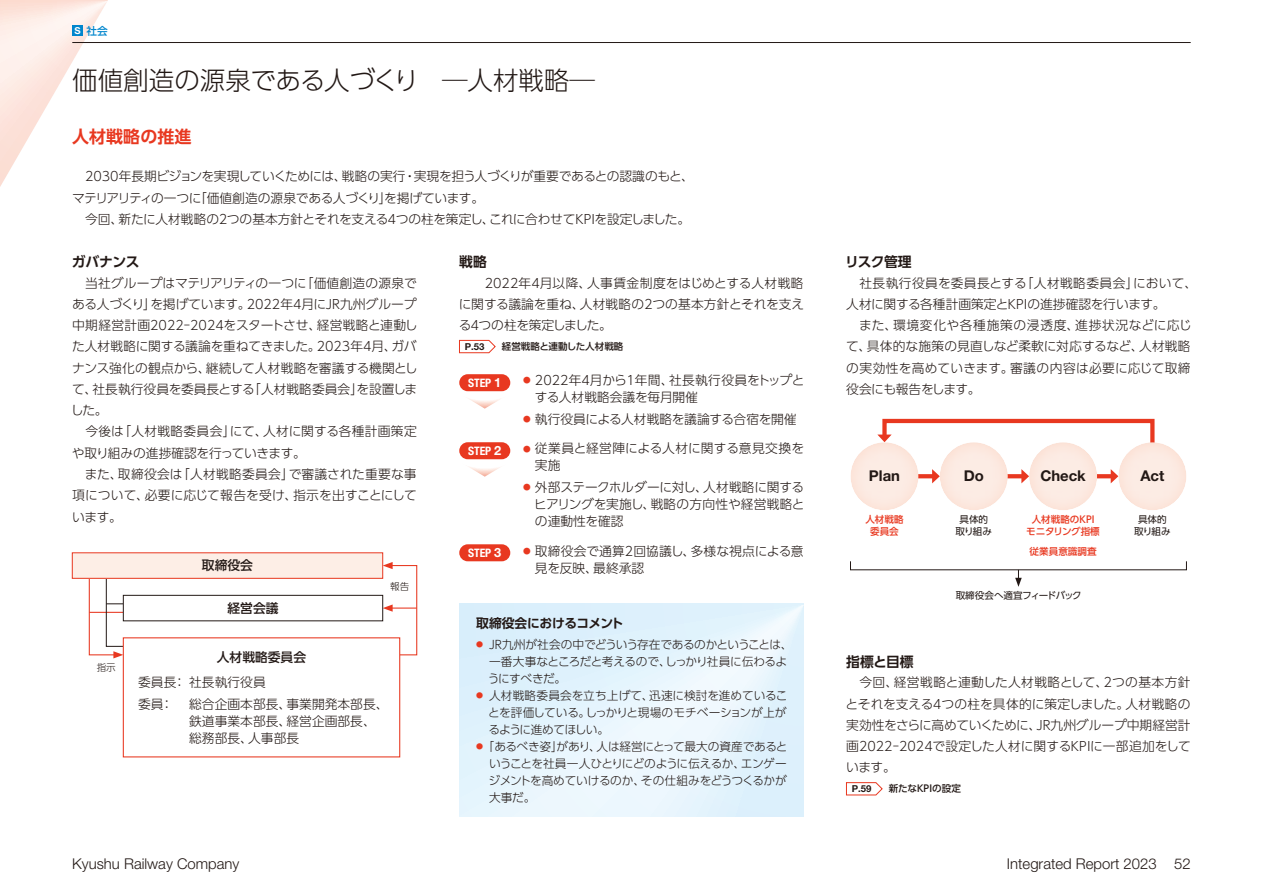
<style>
.page{position:relative;width:1263px;height:893px;background:#fff}
.page>*{position:absolute;margin:0;border:0;box-sizing:border-box;transform-origin:0 0}
.t1{font:300 25.5px "UD Shin Go Pro";color:#221815}
.t2{font:700 16.95px "UD Shin Go Pro De";color:#e83820}
.t3{font:300 14.85px "Helvetica Neue LT Std";color:#221815}
.t4{font:700 14.85px "Helvetica Neue LT Std";color:#221815}
.t5{font:700 13.8px "UD Shin Go Pro De";letter-spacing:-.035em;color:#221815}
.t6{font:300 12.75px/21.3px "UD Shin Go Pro";color:#221815}
.t7{font:300 12.75px/21.3px "UD Shin Go Pro";letter-spacing:-.03em;color:#221815}
.t8{font:300 12.75px "UD Shin Go Pro";letter-spacing:-.02em;color:#221815}
.t9{font:500 12.75px "UD Shin Go Pro";color:#221815}
.t10{font:700 12.75px "UD Shin Go Pro De";letter-spacing:-.02em;color:#221815}
.t11{font:300 11.7px/17px "UD Shin Go Pro";letter-spacing:-.035em;color:#221815;text-align:justify}
.t12{font:700 condensed 11.7px "Helvetica Neue LT Std";color:#fff}
.t13{font:500 10.65px "UD Shin Go Pro";color:#0086cd}
.t14{font:500 9.6px/11.7px "UD Shin Go Pro";color:#e83820;text-align:center}
.t15{font:500 9.6px "UD Shin Go Pro";color:#221815}
.t16{font:9.6px/11.7px "UD Shin Go Pro";color:#221815;text-align:center}
.t17{font:9.6px "UD Shin Go Pro";letter-spacing:-.045em;color:#221815}
.t18{font:700 9.6px "Helvetica Neue LT Std";color:#221815}
.t19{font:300 9.6px "UD Shin Go Pro";color:#221815}
.s1{font-family:"Helvetica Neue LT Std";font-weight:700;font-size:9.6px;color:#fff}
.s2{font-stretch:normal;font-size:12.75px}
</style>
<div class="page">
<svg style="left:0;top:0;width:108px;height:187px"></svg>
<hr style="left:72px;top:42px;width:1119px;height:1px;background:#221815">
<div style="left:72px;top:26px;width:11px;height:10px;background:#0086cd"></div>
<svg style="left:846px;top:782px;width:37px;height:13px"></svg>
<svg style="left:459px;top:340px;width:37px;height:13px"></svg>
<div style="left:459px;top:374px;width:51px;height:17px;background:#e83820;border-radius:9px"></div>
<svg style="left:469px;top:399px;width:31px;height:10px"></svg>
<div style="left:459px;top:442px;width:51px;height:17px;background:#e83820;border-radius:9px"></div>
<svg style="left:470px;top:467px;width:30px;height:10px"></svg>
<div style="left:459px;top:544px;width:51px;height:17px;background:#e83820;border-radius:9px"></div>
<svg style="left:383px;top:562px;width:35px;height:94px"></svg>
<svg style="left:88px;top:578px;width:36px;height:80px"></svg>
<div style="left:72px;top:553px;width:311px;height:25px;background:#fdeee6"></div>
<div style="left:123px;top:595px;width:260px;height:26px;border:1px solid #221815"></div>
<div style="left:123px;top:638px;width:277px;height:119px;background:#fff"></div>
<div style="left:123px;top:637px;width:277px;height:120px;border:1px solid #e83820"></div>
<svg style="left:459px;top:604px;width:345px;height:212px;background:#e4f3fc"></svg>
<svg style="left:882px;top:418px;width:273px;height:13px"></svg>
<div style="left:836px;top:431px;width:95px;height:80px;background:#fff;opacity:.5"></div>
<div style="left:925px;top:431px;width:96px;height:80px;background:#fff;opacity:.5"></div>
<div style="left:1014px;top:431px;width:96px;height:80px;background:#fff;opacity:.5"></div>
<div style="left:1103px;top:431px;width:96px;height:80px;background:#fff;opacity:.5"></div>
<svg style="left:1015px;top:570px;width:7px;height:17px"></svg>
<p class="t13" style="left:74px;top:22px;width:35px"><span class="s1">S</span> 社会</p>
<h1 class="t1" style="left:72px;top:60px;width:524px">価値創造の源泉である人づくり　─人材戦略─</h1>
<h2 class="t2" style="left:72px;top:122px;width:121px">人材戦略の推進</h2>
<p class="t7" style="left:72px;top:165px;width:623px">　2030年長期ビジョンを実現していくためには、戦略の実行・実現を担う人づくりが重要であるとの認識のもと、マテリアリティの一つに「価値創造の源泉である人づくり」を掲げています。<br>　今回、新たに人材戦略の２つの基本方針とそれを支える４つの柱を策定し、これに合わせてKPIを設定しました。</p>
<p class="t5" style="left:72px;top:251px;width:69px">ガバナンス</p>
<p class="t6" style="left:71px;top:272px;width:348px">　当社グループはマテリアリティの一つに「価値創造の源泉である人づくり」を掲げています。2022年4月にJR九州グループ中期経営計画2022-2024をスタートさせ、経営戦略と連動した人材戦略に関する議論を重ねてきました。2023年4月、ガバナンス強化の観点から、継続して人材戦略を審議する機関として、社長執行役員を委員長とする「人材戦略委員会」を設置しました。<br>　今後は「人材戦略委員会」にて、人材に関する各種計画策定や取り組みの進捗確認を行っていきます。<br>　また、取締役会は「人材戦略委員会」で審議された重要な事項について、必要に応じて報告を受け、指示を出すことにしています。</p>
<p class="t5" style="left:459px;top:251px;width:29px">戦略</p>
<p class="t6" style="left:459px;top:272px;width:347px;text-align:justify">　　2022年4月以降、人事賃金制度をはじめとする人材戦略に関する議論を重ね、人材戦略の２つの基本方針とそれを支える４つの柱を策定しました。</p>
<p class="t18" style="left:465px;top:340px;width:21px">P.53</p>
<p class="t15" style="left:502px;top:339px;width:123px">経営戦略と連動した人材戦略</p>
<p class="t12" style="left:468px;top:376px;width:35px">STEP <span class="s2">1</span></p>
<p class="t6" style="left:535px;top:372px;width:271px;line-height:17px;text-indent:-12px"><sup>●</sup> 2022年4月から1年間、社長執行役員をトップとする人材戦略会議を毎月開催</p>
<p class="t8" style="left:523px;top:409px;width:275px"><sup>●</sup> 執行役員による人材戦略を議論する合宿を開催</p>
<p class="t12" style="left:468px;top:444px;width:35px">STEP <span class="s2">2</span></p>
<p class="t6" style="left:535px;top:440px;width:271px;line-height:17px;text-indent:-12px"><sup>●</sup> 従業員と経営陣による人材に関する意見交換を実施</p>
<p class="t6" style="left:534px;top:478px;width:272px;line-height:17px;text-align:justify;text-indent:-11px"><sup>●</sup> 外部ステークホルダーに対し、人材戦略に関するヒアリングを実施し、戦略の方向性や経営戦略との連動性を確認</p>
<p class="t12" style="left:468px;top:546px;width:35px">STEP <span class="s2">3</span></p>
<p class="t6" style="left:535px;top:542px;width:270px;line-height:17px;text-indent:-12px"><sup>●</sup> 取締役会で通算2回協議し、多様な視点による意見を反映、最終承認</p>
<p class="t9" style="left:202px;top:555px;width:53px">取締役会</p>
<p class="t9" style="left:227px;top:598px;width:53px">経営会議</p>
<p class="t9" style="left:217px;top:647px;width:91px">人材戦略委員会</p>
<p class="t6" style="left:138px;top:671px;width:252px">委員長：社長執行役員<br>委員： 総合企画本部長、事業開発本部長、</p>
<p class="t6" style="left:189px;top:712px;width:188px;line-height:17px">鉄道事業本部長、経営企画部長、総務部長、人事部長</p>
<p class="t19" style="left:390px;top:579px;width:21px">報告</p>
<p class="t10" style="left:476px;top:613px;width:149px">取締役会におけるコメント</p>
<p class="t11" style="left:488px;top:635px;width:306px;text-align:left;text-indent:-12px"><sup>●</sup> JR九州が社会の中でどういう存在であるのかということは、一番大事なところだと考えるので、しっかり社員に伝わるようにすべきだ。</p>
<p class="t11" style="left:488px;top:686px;width:301px;text-indent:-12px"><sup>●</sup> 人材戦略委員会を立ち上げて、迅速に検討を進めていることを評価している。しっかりと現場のモチベーションが上がるように進めてほしい。</p>
<p class="t11" style="left:489px;top:737px;width:300px;text-indent:-12px"><sup>●</sup>「あるべき姿」があり、人は経営にとって最大の資産であるということを社員一人ひとりにどのように伝えるか、エンゲージメントを高めていけるのか、その仕組みをどうつくるかが大事だ。</p>
<p class="t19" style="left:97px;top:660px;width:21px">指示</p>
<p class="t5" style="left:845px;top:251px;width:68px">リスク管理</p>
<p class="t6" style="left:846px;top:272px;width:353px">　社長執行役員を委員長とする「人材戦略委員会」において、人材に関する各種計画策定とKPIの進捗確認を行います。<br>　また、環境変化や各種施策の浸透度、進捗状況などに応じて、具体的な施策の見直しなど柔軟に対応するなど、人材戦略の実効性を高めていきます。審議の内容は必要に応じて取締役会にも報告をします。</p>
<p class="t4" style="left:869px;top:467px;width:33px">Plan</p>
<p class="t4" style="left:964px;top:467px;width:22px">Do</p>
<p class="t4" style="left:1040px;top:467px;width:47px">Check</p>
<p class="t4" style="left:1140px;top:467px;width:25px">Act</p>
<p class="t14" style="left:865px;top:513px;width:40px">人材戦略委員会</p>
<p class="t16" style="left:955px;top:513px;width:38px">具体的取り組み</p>
<p class="t14" style="left:1026px;top:513px;width:75px">人材戦略のKPIモニタリング指標</p>
<p class="t14" style="left:1030px;top:545px;width:68px">従業員意識調査</p>
<p class="t16" style="left:1134px;top:513px;width:38px">具体的取り組み</p>
<p class="t17" style="left:956px;top:587px;width:127px">取締役会へ適宜フィードバック</p>
<p class="t5" style="left:846px;top:651px;width:69px">指標と目標</p>
<p class="t6" style="left:845px;top:671px;width:347px;text-align:justify">　今回、経営戦略と連動した人材戦略として、２つの基本方針とそれを支える４つの柱を具体的に策定しました。人材戦略の実効性をさらに高めていくために、JR九州グループ中期経営計画2022-2024で設定した人材に関するKPIに一部追加をしています。</p>
<p class="t18" style="left:852px;top:783px;width:21px">P.59</p>
<p class="t15" style="left:889px;top:781px;width:74px">新たなKPIの設定</p>
<p class="t3" style="left:72px;top:855px;width:169px">Kyushu Railway Company</p>
<p class="t3" style="left:1007px;top:855px;width:185px">Integrated Report 2023 52</p>
</div>
